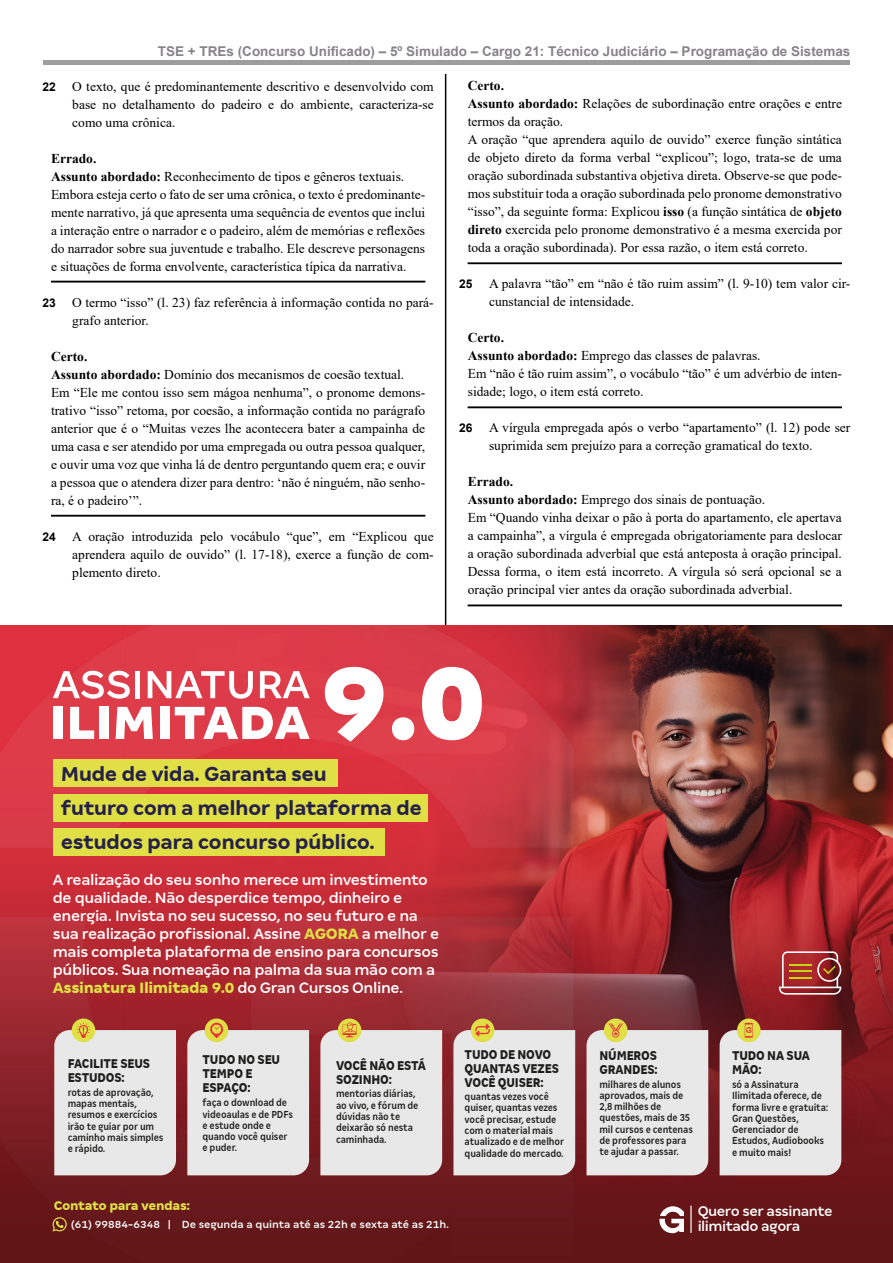
<style>
.page{position:relative;width:893px;height:1263px;background:#fff}
.page>*{position:absolute;margin:0;border:0;box-sizing:border-box;transform-origin:0 0}
.t1{font:700 22.2px/34px "Margem";letter-spacing:-.025em;color:#25204b}
.t2{font:500 16.5px/18px "Margem";letter-spacing:-.025em;color:#fff}
.t3{font:500 15.3px/15.8px "Margem";letter-spacing:-.03em;color:#fff}
.t4{font:800 condensed 14.1px/14.1px "Margem";letter-spacing:-.01em;color:#1e1f1d}
.t5{font:800 13.65px "Margem";letter-spacing:-.025em;color:#e0df45}
.t6{font:13.5px/18px "Times New Roman";color:#000}
.t7{font:700 13.5px "Arial";color:#868389}
.t8{font:500 11.4px "Margem";color:#fff}
.t9{font:500 condensed 11.25px/11.2px "Margem";letter-spacing:-.01em;color:#1e1f1d}
.s1{font-family:"Arial";font-weight:700;font-size:12px}
.s2{font-weight:700}
.s3{font-weight:800;color:#e0df45}
</style>
<div class="page">
<hr style="left:445px;top:74px;width:1px;height:1121px;background:#000">
<div style="left:43px;top:60px;width:807px;height:5px;background:#9d9d9d"></div>
<hr style="left:51px;top:281px;width:374px;height:1px;background:#000">
<hr style="left:51px;top:515px;width:374px;height:1px;background:#000">
<hr style="left:468px;top:263px;width:374px;height:1px;background:#000">
<hr style="left:468px;top:407px;width:374px;height:1px;background:#000">
<hr style="left:468px;top:605px;width:374px;height:1px;background:#000">
<img style="left:0;top:625px;width:893px;height:638px">
<svg style="left:325px;top:667px;width:58px;height:75px"></svg>
<svg style="left:392px;top:717px;width:22px;height:23px"></svg>
<svg style="left:422px;top:667px;width:60px;height:73px"></svg>
<svg style="left:53px;top:671px;width:77px;height:28px"></svg>
<div style="left:135px;top:671px;width:5px;height:27px;background:#fff"></div>
<svg style="left:148px;top:671px;width:105px;height:28px"></svg>
<svg style="left:260px;top:671px;width:50px;height:27px"></svg>
<div style="left:53px;top:707px;width:9px;height:32px;background:#fff"></div>
<svg style="left:70px;top:707px;width:24px;height:32px"></svg>
<div style="left:99px;top:707px;width:9px;height:32px;background:#fff"></div>
<svg style="left:116px;top:707px;width:37px;height:32px"></svg>
<div style="left:160px;top:707px;width:9px;height:32px;background:#fff"></div>
<svg style="left:175px;top:707px;width:135px;height:32px"></svg>
<div style="left:53px;top:759px;width:284px;height:28px;background:#e0df45"></div>
<div style="left:53px;top:794px;width:374px;height:27px;background:#e0df45"></div>
<div style="left:53px;top:828px;width:331px;height:27px;background:#e0df45"></div>
<svg style="left:72px;top:1018px;width:23px;height:24px"></svg>
<svg style="left:54px;top:1023px;width:122px;height:152px"></svg>
<svg style="left:471px;top:1018px;width:23px;height:24px"></svg>
<svg style="left:604px;top:1018px;width:23px;height:24px"></svg>
<svg style="left:205px;top:1018px;width:23px;height:24px"></svg>
<svg style="left:187px;top:1023px;width:122px;height:152px"></svg>
<svg style="left:338px;top:1018px;width:23px;height:24px"></svg>
<svg style="left:320px;top:1022px;width:122px;height:153px"></svg>
<svg style="left:453px;top:1023px;width:122px;height:152px"></svg>
<svg style="left:586px;top:1023px;width:122px;height:152px"></svg>
<svg style="left:737px;top:1018px;width:24px;height:24px"></svg>
<svg style="left:720px;top:1023px;width:121px;height:152px"></svg>
<svg style="left:53px;top:1217px;width:14px;height:14px"></svg>
<hr style="left:690px;top:1205px;width:2px;height:28px;background:#fff">
<svg style="left:659px;top:1206px;width:25px;height:27px"></svg>
<svg style="left:779px;top:951px;width:62px;height:44px"></svg>
<p class="t7" style="left:158px;top:41px;width:694px">TSE + TREs (Concurso Unificado) – 5º Simulado – Cargo 21: Técnico Judiciário – Programação de Sistemas</p>
<p class="t6" style="left:72px;top:77px;width:363px;text-align:justify;text-indent:-30px"><span class="s1">22</span> O texto, que é predominantemente descritivo e desenvolvido com base no detalhamento do padeiro e do ambiente, caracteriza-se como uma crônica.</p>
<p class="t6" style="left:51px;top:149px;width:376px"><span class="s2">Errado.<br>Assunto abordado:</span> Reconhecimento de tipos e gêneros textuais.<br>Embora esteja certo o fato de ser uma crônica, o texto é predominante&shy;mente narrativo, já que apresenta uma sequência de eventos que inclui a interação entre o narrador e o padeiro, além de memórias e reflexões do narrador sobre sua juventude e trabalho. Ele descreve personagens e situações de forma envolvente, característica típica da narrativa.</p>
<p class="t6" style="left:72px;top:293px;width:363px;text-indent:-30px"><span class="s1">23</span> O termo “isso” (l. 23) faz referência à informação contida no pará&shy;grafo anterior.</p>
<p class="t6" style="left:51px;top:347px;width:376px"><span class="s2">Certo.<br>Assunto abordado:</span> Domínio dos mecanismos de coesão textual.<br>Em “Ele me contou isso sem mágoa nenhuma”, o pronome demons&shy;trativo “isso” retoma, por coesão, a informação contida no parágrafo anterior que é o “Muitas vezes lhe acontecera bater a campainha de uma casa e ser atendido por uma empregada ou outra pessoa qualquer, e ouvir uma voz que vinha lá de dentro perguntando quem era; e ouvir a pessoa que o atendera dizer para dentro: ‘não é ninguém, não senho&shy;ra, é o padeiro’”.</p>
<p class="t6" style="left:72px;top:527px;width:363px;text-align:justify;text-indent:-30px"><span class="s1">24</span> A oração introduzida pelo vocábulo “que”, em “Explicou que aprendera aquilo de ouvido” (l. 17-18), exerce a função de com&shy;plemento direto.</p>
<p class="t6" style="left:468px;top:76px;width:376px"><span class="s2">Certo.<br>Assunto abordado:</span> Relações de subordinação entre orações e entre termos da oração.<br>A oração “que aprendera aquilo de ouvido” exerce função sintática de objeto direto da forma verbal “explicou”; logo, trata-se de uma oração subordinada substantiva objetiva direta. Observe-se que pode&shy;mos substituir toda a oração subordinada pelo pronome demonstrativo “isso”, da seguinte forma: Explicou <span class="s2">isso</span> (a função sintática de <span class="s2">objeto direto</span> exercida pelo pronome demonstrativo é a mesma exercida por toda a oração subordinada). Por essa razão, o item está correto.</p>
<p class="t6" style="left:489px;top:274px;width:363px;text-indent:-30px"><span class="s1">25</span> A palavra “tão” em “não é tão ruim assim” (l. 9-10) tem valor cir&shy;cunstancial de intensidade.</p>
<p class="t6" style="left:468px;top:328px;width:376px"><span class="s2">Certo.<br>Assunto abordado:</span> Emprego das classes de palavras.<br>Em “não é tão ruim assim”, o vocábulo “tão” é um advérbio de inten&shy;sidade; logo, o item está correto.</p>
<p class="t6" style="left:489px;top:418px;width:363px;text-indent:-30px"><span class="s1">26</span> A vírgula empregada após o verbo “apartamento” (l. 12) pode ser suprimida sem prejuízo para a correção gramatical do texto.</p>
<p class="t6" style="left:468px;top:472px;width:376px"><span class="s2">Errado.<br>Assunto abordado:</span> Emprego dos sinais de pontuação.<br>Em “Quando vinha deixar o pão à porta do apartamento, ele apertava a campainha”, a vírgula é empregada obrigatoriamente para deslocar a oração subordinada adverbial que está anteposta à oração principal.<br>Dessa forma, o item está incorreto. A vírgula só será opcional se a oração principal vier antes da oração subordinada adverbial.</p>
<h1 class="t1" style="left:61px;top:756px;width:363px">Mude de vida. Garanta seu<br>futuro com a melhor plataforma de estudos para concurso público.</h1>
<p class="t2" style="left:53px;top:870px;width:388px">A realização do seu sonho merece um investimento de qualidade. Não desperdice tempo, dinheiro e energia. Invista no seu sucesso, no seu futuro e na sua realização profissional. Assine <span class="s3">AGORA</span> a melhor e mais completa plataforma de ensino para concursos públicos. Sua nomeação na palma da sua mão com a <span class="s3">Assinatura Ilimitada 9.0</span> do Gran Cursos Online.</p>
<p class="t4" style="left:68px;top:1056px;width:84px">FACILITE SEUS<br>ESTUDOS:</p>
<p class="t9" style="left:68px;top:1086px;width:97px">rotas de aprovação, mapas mentais, resumos e exercícios irão te guiar por um caminho mais simples e rápido.</p>
<p class="t4" style="left:203px;top:1052px;width:79px">TUDO NO SEU<br>TEMPO E<br>ESPAÇO:</p>
<p class="t9" style="left:203px;top:1097px;width:92px">faça o download de videoaulas e de PDFs e estude onde e quando você quiser e puder.</p>
<p class="t4" style="left:336px;top:1058px;width:91px">VOCÊ NÃO ESTÁ<br>SOZINHO:</p>
<p class="t9" style="left:336px;top:1088px;width:84px">mentorias diárias, ao vivo, e fórum de dúvidas não te deixarão só nesta caminhada.</p>
<p class="t4" style="left:465px;top:1047px;width:96px">TUDO DE NOVO<br>QUANTAS VEZES<br>VOCÊ QUISER:</p>
<p class="t9" style="left:465px;top:1091px;width:101px">quantas vezes você quiser, quantas vezes você precisar, estude com o material mais atualizado e de melhor qualidade do mercado.</p>
<p class="t4" style="left:599px;top:1048px;width:60px">NÚMEROS<br>GRANDES:</p>
<p class="t9" style="left:599px;top:1078px;width:95px">milhares de alunos aprovados, mais de<br>2,8 milhões de questões, mais de 35 mil cursos e centenas de professores para te ajudar a passar.</p>
<p class="t4" style="left:732px;top:1049px;width:79px">TUDO NA SUA<br>MÃO:</p>
<p class="t9" style="left:732px;top:1079px;width:98px">só a Assinatura<br>Ilimitada oferece, de forma livre e gratuita:<br>Gran Questões,<br>Gerenciador de<br>Estudos, Audiobooks e muito mais!</p>
<p class="t5" style="left:54px;top:1197px;width:138px">Contato para vendas:</p>
<p class="t3" style="left:698px;top:1203px;width:136px">Quero ser assinante ilimitado agora</p>
<p class="t8" style="left:71px;top:1218px;width:380px">(61) 99884-6348 | De segunda a quinta até as 22h e sexta até as 21h.</p>
</div>
